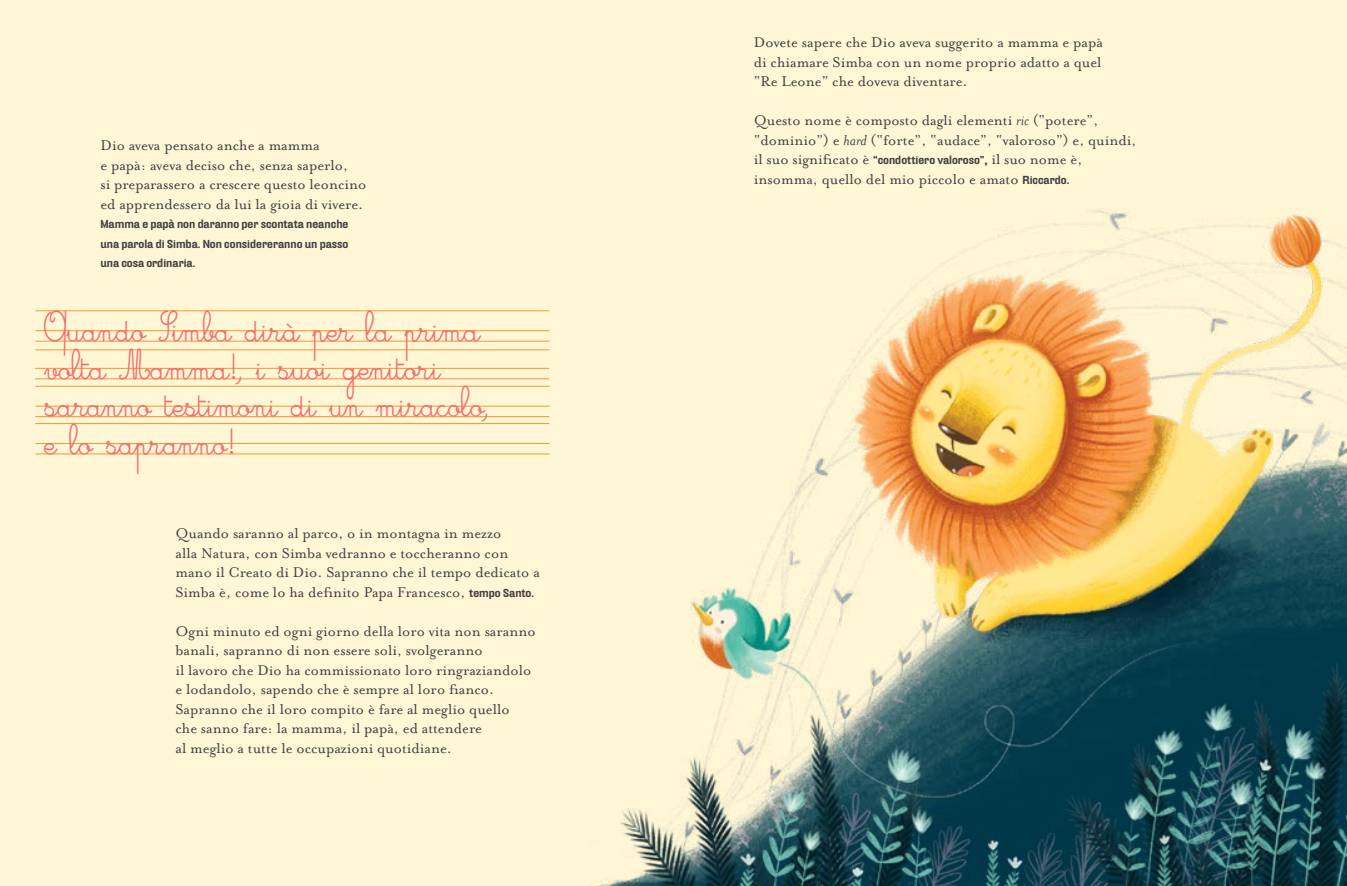
<style>
.page{position:relative;width:1347px;height:886px;background:#fff}
.page>*{position:absolute;margin:0;border:0;box-sizing:border-box;transform-origin:0 0}
.t1{font:33.75px/37.5px "Cursivestandard";color:#f26d6e}
.t2{font:16.25px/19.5px "Mrs Eaves Roman";color:#414042}
.t3{font:700 11.25px/19.5px "Hydra Ext";color:#414042;text-align:justify}
.s1{font-family:"Hydra Ext";font-weight:700;font-size:11.25px}
.s2{font-family:"Mrs Eaves";font-style:italic}
.s3{font-family:"Hydra Ext";font-weight:700;font-size:13.75px}
</style>
<div class="page">
<div style="left:0;top:0;width:1346px;height:886px;background:#fff6d6"></div>
<img style="left:597px;top:210px;width:749px;height:676px">
<hr style="left:35px;top:341px;width:514px;height:1px;background:#f8972f">
<hr style="left:35px;top:416px;width:514px;height:1px;background:#f8972f">
<hr style="left:35px;top:379px;width:514px;height:1px;background:#f8972f">
<hr style="left:35px;top:454px;width:514px;height:1px;background:#f8972f">
<hr style="left:35px;top:330px;width:514px;height:1px;background:#f8972f">
<hr style="left:35px;top:406px;width:514px;height:1px;background:#f8972f">
<hr style="left:35px;top:368px;width:514px;height:1px;background:#f8972f">
<hr style="left:35px;top:443px;width:514px;height:1px;background:#f8972f">
<hr style="left:35px;top:311px;width:514px;height:1px;background:#f8972f">
<hr style="left:35px;top:386px;width:514px;height:1px;background:#f8972f">
<hr style="left:35px;top:350px;width:514px;height:1px;background:#f8972f">
<hr style="left:35px;top:423px;width:514px;height:1px;background:#f8972f">
<p class="t2" style="left:100px;top:136px;width:267px">Dio aveva pensato anche a mamma<br>e papà: aveva deciso che, senza saperlo,<br>si preparassero a crescere questo leoncino ed apprendessero da lui la gioia di vivere.</p>
<p class="t3" style="left:100px;top:214px;width:249px">Mamma e papà non daranno per scontata neanche una parola di Simba. Non considereranno un passo una cosa ordinaria.</p>
<h1 class="t1" style="left:45px;top:311px;width:445px">Quando Simba dirà per la prima volta Mamma!, i suoi genitori saranno testimoni di un miracolo, e lo sapranno!</h1>
<p class="t2" style="left:175px;top:524px;width:366px">Quando saranno al parco, o in montagna in mezzo<br>alla Natura, con Simba vedranno e toccheranno con mano il Creato di Dio. Sapranno che il tempo dedicato a Simba è, come lo ha definito Papa Francesco, <span class="s1">tempo Santo.</span></p>
<p class="t2" style="left:175px;top:621px;width:362px">Ogni minuto ed ogni giorno della loro vita non saranno banali, sapranno di non essere soli, svolgeranno<br>il lavoro che Dio ha commissionato loro ringraziandolo e lodandolo, sapendo che è sempre al loro fianco.<br>Sapranno che il loro compito è fare al meglio quello<br>che sanno fare: la mamma, il papà, ed attendere<br>al meglio a tutte le occupazioni quotidiane.</p>
<p class="t2" style="left:754px;top:33px;width:351px;text-align:justify">Dovete sapere che Dio aveva suggerito a mamma e papà di chiamare Simba con un nome proprio adatto a quel “Re Leone” che doveva diventare.</p>
<p class="t2" style="left:754px;top:111px;width:384px">Questo nome è composto dagli elementi <span class="s2">ric</span> (“potere”, “dominio”) e <span class="s2">hard</span> (“forte”, “audace”, “valoroso”) e, quindi, il suo significato è <span class="s1">“condottiero valoroso”</span><span class="s3">,</span> il suo nome è, insomma, quello del mio piccolo e amato <span class="s1">Riccardo.</span></p>
</div>
